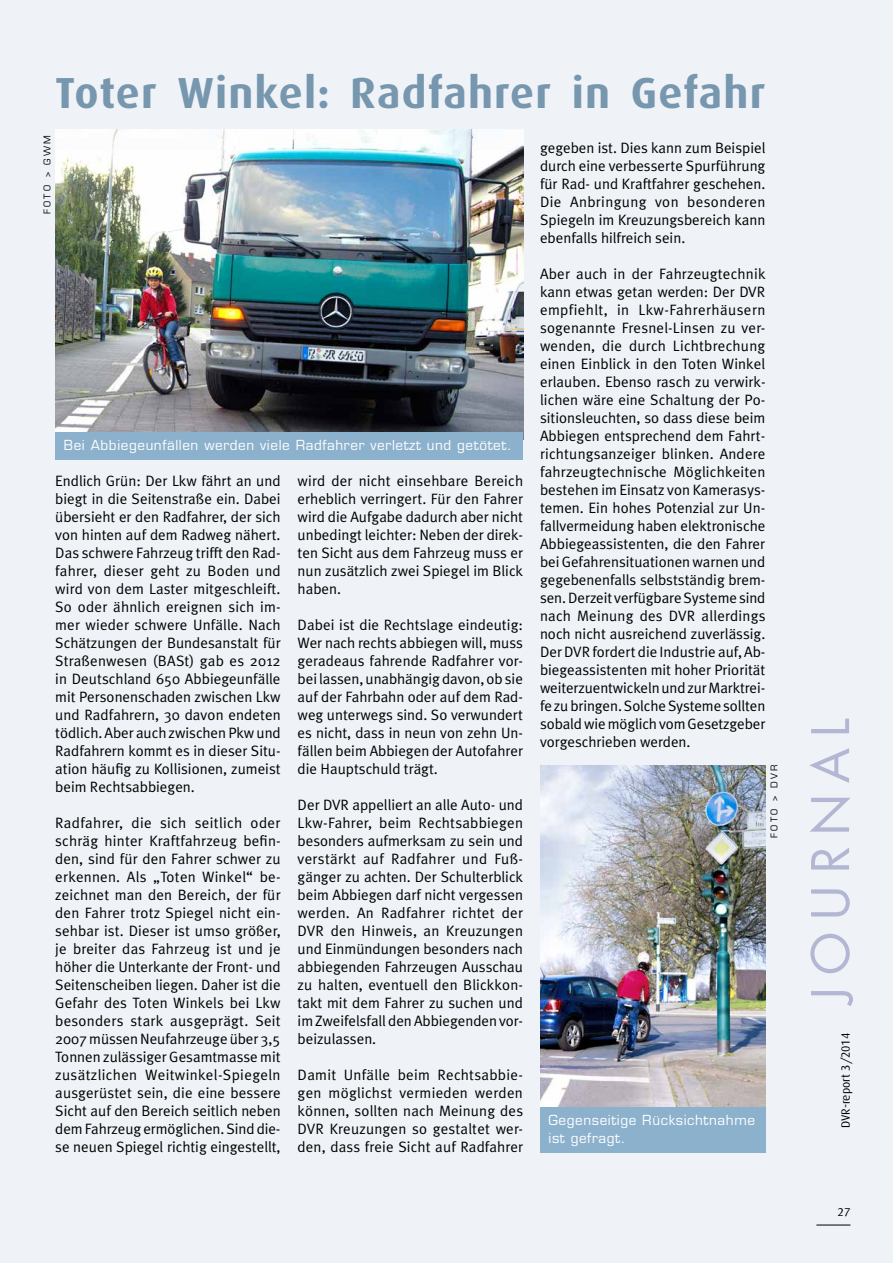
<style>
.page{position:relative;width:893px;height:1263px;background:#eff3f7}
.page>*{position:absolute;margin:0;border:0;box-sizing:border-box;transform-origin:0 0}
.t1{font:57px "Futura T";color:#b4b7d4}
.t2{font:700 43.5px "Dax";letter-spacing:.025em;color:#7797af}
.t3{font:15px/18px "Meta Plus Normal";color:#000;text-align:justify}
.t4{font:13.5px/18px "Eurostile";letter-spacing:.045em;color:#fff}
.t5{font:12px "Dax";color:#000}
.t6{font:12px "Meta Plus Normal Caps";color:#000}
.t7{font:9px "Eurostile";letter-spacing:.25em;color:#000}
</style>
<div class="page">
<img style="left:55px;top:129px;width:468px;height:303px">
<img style="left:540px;top:765px;width:225px;height:342px">
<div style="left:55px;top:432px;width:468px;height:27px;background:#8cb1cc"></div>
<div style="left:540px;top:1107px;width:225px;height:45px;background:#8cb1cc"></div>
<hr style="left:816px;top:1225px;width:34px;height:1px;background:#000">
<h2 class="t2" style="left:55px;top:68px;width:712px">Toter Winkel: Radfahrer in Gefahr</h2>
<p class="t7" style="left:42px;top:214px;width:81px;rotate:-90deg">FOTO &gt; GWM</p>
<p class="t4" style="left:64px;top:436px;width:449px">Bei Abbiegeunfällen werden viele Radfahrer verletzt und getötet.</p>
<p class="t3" style="left:55px;top:472px;width:227px">Endlich Grün: Der Lkw fährt an und biegt in die Seitenstraße ein. Dabei übersieht er den Radfahrer, der sich von hinten auf dem Radweg nähert.<br>Das schwere Fahrzeug trifft den Rad&shy;fahrer, dieser geht zu Boden und wird von dem Laster mitgeschleift.<br>So oder ähnlich ereignen sich im&shy;mer wieder schwere Unfälle. Nach Schätzungen der Bundesanstalt für Straßenwesen (BASt) gab es 2012 in Deutschland 650 Abbiegeunfälle mit Personenschaden zwischen Lkw und Radfahrern, 30 davon endeten tödlich. Aber auch zwischen Pkw und Radfahrern kommt es in dieser Situ&shy;ation häufig zu Kollisionen, zumeist beim Rechtsabbiegen.</p>
<p class="t3" style="left:55px;top:814px;width:227px">Radfahrer, die sich seitlich oder schräg hinter Kraftfahrzeug befin&shy;den, sind für den Fahrer schwer zu erkennen. Als „Toten Winkel“ be&shy;zeichnet man den Bereich, der für den Fahrer trotz Spiegel nicht ein&shy;sehbar ist. Dieser ist umso größer, je breiter das Fahrzeug ist und je höher die Unterkante der Front- und Seitenscheiben liegen. Daher ist die Gefahr des Toten Winkels bei Lkw besonders stark ausgeprägt. Seit 2007 müssen Neufahrzeuge über 3,5<br>Tonnen zulässiger Gesamtmasse mit zusätzlichen Weitwinkel-Spiegeln ausgerüstet sein, die eine bessere Sicht auf den Bereich seitlich neben dem Fahrzeug ermöglichen. Sind die&shy;se neuen Spiegel richtig eingestellt,</p>
<p class="t3" style="left:298px;top:472px;width:227px">wird der nicht einsehbare Bereich erheblich verringert. Für den Fahrer wird die Aufgabe dadurch aber nicht unbedingt leichter: Neben der direk&shy;ten Sicht aus dem Fahrzeug muss er nun zusätzlich zwei Spiegel im Blick haben.</p>
<p class="t3" style="left:298px;top:616px;width:227px">Dabei ist die Rechtslage eindeutig:<br>Wer nach rechts abbiegen will, muss geradeaus fahrende Radfahrer vor&shy;bei lassen, unabhängig davon, ob sie auf der Fahrbahn oder auf dem Rad&shy;weg unterwegs sind. So verwundert es nicht, dass in neun von zehn Un&shy;fällen beim Abbiegen der Autofahrer die Hauptschuld trägt.</p>
<p class="t3" style="left:298px;top:796px;width:227px">Der DVR appelliert an alle Auto- und Lkw-Fahrer, beim Rechtsabbiegen besonders aufmerksam zu sein und verstärkt auf Radfahrer und Fuß&shy;gänger zu achten. Der Schulterblick beim Abbiegen darf nicht vergessen werden. An Radfahrer richtet der DVR den Hinweis, an Kreuzungen und Einmündungen besonders nach abbiegenden Fahrzeugen Ausschau zu halten, eventuell den Blickkon&shy;takt mit dem Fahrer zu suchen und im Zweifelsfall den Abbiegenden vor&shy;beizulassen.</p>
<p class="t3" style="left:298px;top:1066px;width:227px">Damit Unfälle beim Rechtsabbie&shy;gen möglichst vermieden werden können, sollten nach Meinung des DVR Kreuzungen so gestaltet wer&shy;den, dass freie Sicht auf Radfahrer</p>
<p class="t3" style="left:540px;top:139px;width:227px">gegeben ist. Dies kann zum Beispiel durch eine verbesserte Spurführung für Rad- und Kraftfahrer geschehen.<br>Die Anbringung von besonderen Spiegeln im Kreuzungsbereich kann ebenfalls hilfreich sein.</p>
<p class="t3" style="left:540px;top:265px;width:227px">Aber auch in der Fahrzeugtechnik kann etwas getan werden: Der DVR empfiehlt, in Lkw-Fahrerhäusern sogenannte Fresnel-Linsen zu ver&shy;wenden, die durch Lichtbrechung einen Einblick in den Toten Winkel erlauben. Ebenso rasch zu verwirk&shy;lichen wäre eine Schaltung der Po&shy;sitionsleuchten, so dass diese beim Abbiegen entsprechend dem Fahrt&shy;richtungsanzeiger blinken. Andere fahrzeugtechnische Möglichkeiten bestehen im Einsatz von Kamerasys&shy;temen. Ein hohes Potenzial zur Un&shy;fallvermeidung haben elektronische Abbiegeassistenten, die den Fahrer bei Gefahrensituationen warnen und gegebenenfalls selbstständig brem&shy;sen. Derzeit verfügbare Systeme sind nach Meinung des DVR allerdings noch nicht ausreichend zuverlässig.<br>Der DVR fordert die Industrie auf, Ab&shy;biegeassistenten mit hoher Priorität weiterzuentwickeln und zur Marktrei&shy;fe zu bringen. Solche Systeme sollten sobald wie möglich vom Gesetzgeber vorgeschrieben werden.</p>
<p class="t7" style="left:769px;top:838px;width:73px;rotate:-90deg">FOTO &gt; DVR</p>
<p class="t4" style="left:549px;top:1111px;width:208px">Gegenseitige Rücksichtnahme ist gefragt.</p>
<h1 class="t1" style="left:797px;top:1003px;width:287px;rotate:-90deg">JouRnal</h1>
<p class="t5" style="left:839px;top:1128px;width:97px;rotate:-90deg">DVR-report 3/2014</p>
<p class="t6" style="left:838px;top:1204px;width:14px">27</p>
</div>
